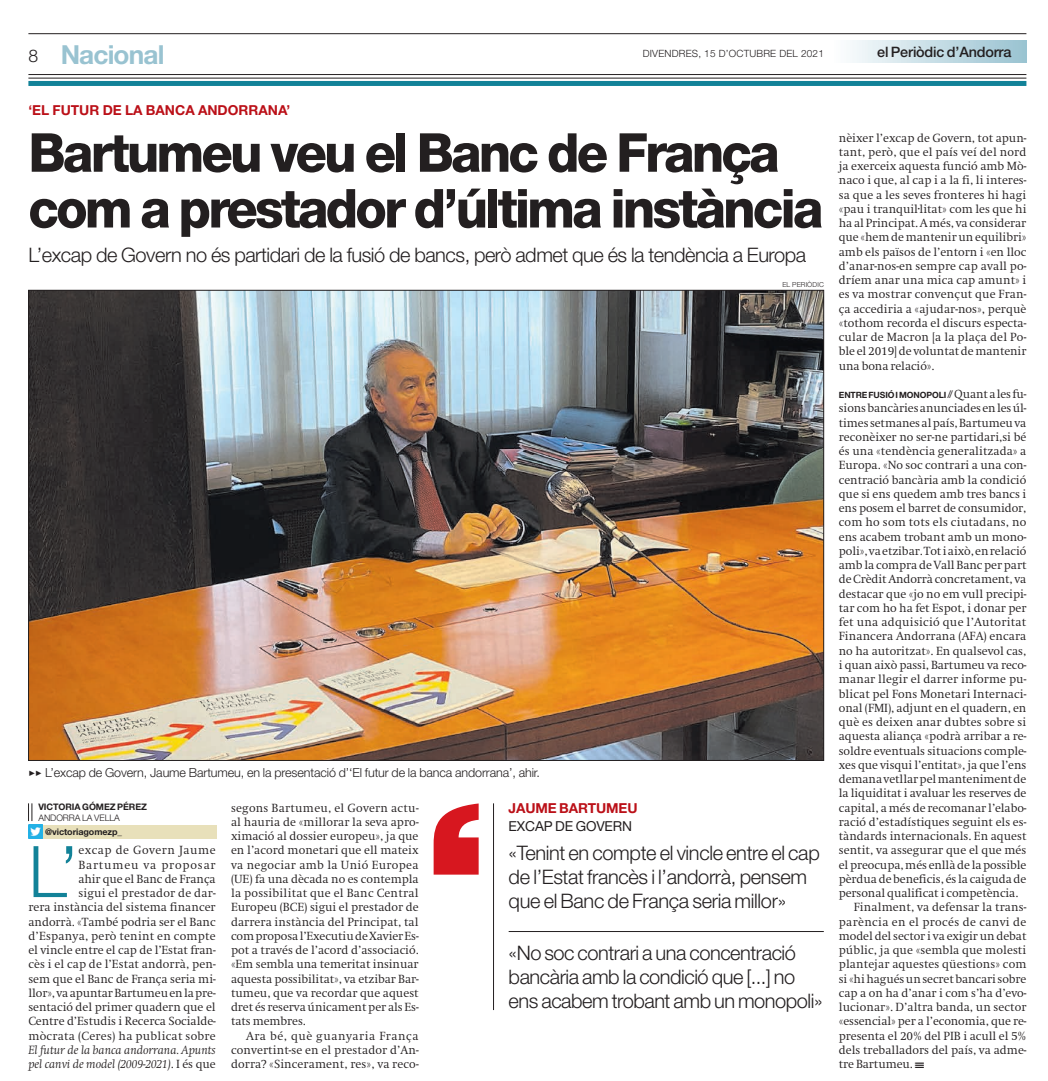
<style>
.page{position:relative;width:1048px;height:1081px;background:#fff}
.page>*{position:absolute;margin:0;border:0;box-sizing:border-box;transform-origin:0 0}
.t1{font:300 71.25px "Helvetica Neue LT Std";color:#128298}
.t2{font:800 53.75px/55.8px "Helvetica Neue LT Std";letter-spacing:-.055em;color:#231f20;scale:.96 1}
.t3{font:700 26.25px "Helvetica Neue LT Std";letter-spacing:-.035em;color:#99c3d1}
.t4{font:300 20px/23.8px "Helvetica Neue LT Std";letter-spacing:-.025em;color:#231f20}
.t5{font:500 14.38px "Helvetica Neue LT Std";letter-spacing:-.015em;color:#231f20}
.t6{font:700 13.75px "Helvetica Neue LT Std";color:#bb1018}
.t7{font:13.75px "Helvetica Neue LT Std";letter-spacing:-.01em;color:#231f20}
.t8{font:300 12.5px "Helvetica Neue LT Std";letter-spacing:-.01em;color:#231f20}
.t9{font:300 11.38px/14.2px "Swift ND Std";letter-spacing:-.005em;color:#231f20;text-align:justify}
.t10{font:italic 300 11.38px/14.2px "Swift ND Std";color:#231f20}
.t11{font:300 11.38px "Swift ND Std";letter-spacing:.015em;color:#231f20}
.t12{font:300 11.38px "Swift ND Std";letter-spacing:.02em;color:#231f20}
.t13{font:300 11.38px "Swift ND Std";letter-spacing:.03em;color:#231f20}
.t14{font:300 10px "Helvetica Neue LT Std";letter-spacing:.02em;color:#231f20}
.t15{font:700 9px "Helvetica Neue LT Std";letter-spacing:-.01em;color:#231f20}
.t16{font:300 9px "Helvetica Neue LT Std";letter-spacing:-.01em;color:#231f20}
.t17{font:700 8.62px "Helvetica Neue LT Std";letter-spacing:-.01em;color:#231f20}
.t18{font:300 6.88px "Helvetica Neue LT Std";letter-spacing:.015em;color:#231f20}
.s1{font-weight:300;font-size:17.5px;color:#231f20}
.s2{font-style:normal}
.s3{font-family:"Swift ND Std";font-weight:300;font-size:11.38px}
</style>
<div class="page">
<hr style="left:28px;top:33px;width:998px;height:1px;background:#231f20">
<div style="left:831px;top:41px;width:195px;height:21px;background:linear-gradient(to right,#fff,#99c2d1)"></div>
<hr style="left:28px;top:74px;width:998px;height:1px;background:#231f20">
<hr style="left:28px;top:78px;width:998px;height:1px;background:#231f20">
<div style="left:28px;top:81px;width:998px;height:5px;background:#128298"></div>
<img style="left:30px;top:292px;width:791px;height:466px">
<div style="left:35px;top:825px;width:181px;height:13px;background:#e8e0ba"></div>
<img style="left:28px;top:824px;width:15px;height:14px">
<svg style="left:28px;top:803px;width:5px;height:18px"></svg>
<hr style="left:493px;top:803px;width:1px;height:207px;background:#231f20">
<svg style="left:433px;top:803px;width:45px;height:71px"></svg>
<hr style="left:508px;top:931px;width:315px;height:1px;background:#231f20">
<h3 class="t3" style="left:28px;top:39px;width:137px"><span class="s1">8</span> Nacional</h3>
<p class="t14" style="left:642px;top:47px;width:183px">DIVENDRES, 15 D’OCTUBRE DEL 2021</p>
<p class="t5" style="left:877px;top:43px;width:136px">el Periòdic d’Andorra</p>
<p class="t6" style="left:28px;top:101px;width:263px">‘EL FUTUR DE LA BANCA ANDORRANA’</p>
<h2 class="t2" style="left:28px;top:125px;width:829px">Bartumeu veu el Banc de França com a prestador d’última instància</h2>
<h3 class="t4" style="left:28px;top:242px;width:779px">L’excap de Govern no és partidari de la fusió de bancs, però admet que és la tendència a Europa</h3>
<p class="t8" style="left:28px;top:764px;width:513px">✓✓ L’excap de Govern, Jaume Bartumeu, en la presentació d’‘El futur de la banca andorrana’, ahir.</p>
<p class="t18" style="left:782px;top:280px;width:43px">EL PERIÒDIC</p>
<p class="t15" style="left:38px;top:801px;width:110px">VICTORIA GÓMEZ PÉREZ</p>
<p class="t16" style="left:38px;top:812px;width:83px">ANDORRA LA VELLA</p>
<p class="t9" style="left:231px;top:800px;width:189px">segons Bartumeu, el Govern actu&shy;al hauria de «millorar la seva apro&shy;ximació al dossier europeu», ja que en l’acord monetari que ell mateix va negociar amb la Unió Europea (UE) fa una dècada no es contempla la possibilitat que el Banc Central Europeu (BCE) sigui el prestador de darrera instància del Principat, tal com proposa l’Executiu de Xavier Es&shy;pot a través de l’acord d’associació. «Em sembla una temeritat insinuar aquesta possibilitat», va etzibar Bar&shy;tumeu, que va recordar que aquest dret és reserva únicament per als Es&shy;tats membres.</p>
<p class="t9" style="left:231px;top:1028px;width:189px;text-indent:15px">Ara bé, què guanyaria França convertint-se en el prestador d’An&shy;dorra? «Sincerament, res», va reco-</p>
<p class="t15" style="left:45px;top:826px;width:78px">@victoriagomezp_</p>
<h1 class="t1" style="left:28px;top:828px;width:52px">L’</h1>
<p class="t9" style="left:28px;top:843px;width:189px;text-align:right">excap de Govern Jaume<br>Bartumeu va proposar<br>ahir que el Banc de França<br>sigui el prestador de dar-<br>rera instància del sistema financer andorrà. «També podria ser el Banc d’Espanya, però tenint en compte el vincle entre el cap de l’Estat fran&shy;cès i el cap de l’Estat andorrà, pen&shy;sem que el Banc de França seria mi&shy;llor», va apuntar Bartumeu en la pre&shy;sentació del primer quadern que el<br>Centre d’Estudis i Recerca Socialde&shy;mòcrata (Ceres) ha publicat sobre</p>
<p class="t10" style="left:28px;top:1043px;width:189px">El futur de la banca andorrana. Apunts pel canvi de model (2009-2021)<span class="s2">. I és que</span></p>
<p class="t6" style="left:508px;top:799px;width:130px">JAUME BARTUMEU</p>
<p class="t7" style="left:508px;top:817px;width:125px">EXCAP DE GOVERN</p>
<h3 class="t4" style="left:508px;top:841px;width:313px">«Tenint en compte el vincle entre el cap de l’Estat francès i l’andorrà, pensem que el Banc de França seria millor»</h3>
<h3 class="t4" style="left:508px;top:940px;width:315px">«No soc contrari a una concentració bancària amb la condició que [...] no ens acabem trobant amb un monopoli»</h3>
<p class="t9" style="left:838px;top:131px;width:189px">nèixer l’excap de Govern, tot apun&shy;tant, però, que el país veí del nord ja exerceix aquesta funció amb Mò&shy;naco i que, al cap i a la fi, li interes&shy;sa que a les seves fronteres hi hagi «pau i tranquil·litat» com les que hi ha al Principat. A més, va considerar que «hem de mantenir un equilibri» amb els països de l’entorn i «en lloc d’anar-nos-en sempre cap avall po&shy;dríem anar una mica cap amunt» i es va mostrar convençut que Fran&shy;ça accediria a «ajudar-nos», perquè «tothom recorda el discurs especta&shy;cular de Macron [a la plaça del Po&shy;ble el 2019] de voluntat de mantenir una bona relació».</p>
<p class="t17" style="left:838px;top:390px;width:189px">ENTRE FUSIÓ I MONOPOLI <span class="s3">Quant a les fu-</span></p>
<p class="t9" style="left:838px;top:401px;width:189px">sions bancàries anunciades en les úl-</p>
<p class="t9" style="left:838px;top:416px;width:189px">times setmanes al país, Bartumeu va</p>
<p class="t9" style="left:838px;top:430px;width:189px">reconèixer no ser-ne partidari,si bé</p>
<p class="t9" style="left:838px;top:444px;width:189px">és una «tendència generalitzada» a</p>
<p class="t9" style="left:838px;top:458px;width:189px">Europa. «No soc contrari a una con-</p>
<p class="t9" style="left:838px;top:473px;width:189px">centració bancària amb la condició</p>
<p class="t9" style="left:838px;top:487px;width:189px">que si ens quedem amb tres bancs i</p>
<p class="t9" style="left:838px;top:501px;width:189px">ens posem el barret de consumidor,</p>
<p class="t11" style="left:838px;top:516px;width:189px">com ho som tots els ciutadans, no</p>
<p class="t9" style="left:838px;top:530px;width:189px">ens acabem trobant amb un mono-</p>
<p class="t9" style="left:838px;top:544px;width:189px">poli», va etzibar. Tot i això, en relació</p>
<p class="t9" style="left:838px;top:558px;width:189px">amb la compra de Vall Banc per part</p>
<p class="t9" style="left:838px;top:572px;width:189px">de Crèdit Andorrà concretament, va</p>
<p class="t9" style="left:838px;top:587px;width:189px">destacar que «jo no em vull precipi-</p>
<p class="t9" style="left:838px;top:601px;width:189px">tar com ho ha fet Espot, i donar per</p>
<p class="t12" style="left:838px;top:615px;width:189px">fet una adquisició que l’Autoritat</p>
<p class="t9" style="left:838px;top:629px;width:189px">Financera Andorrana (AFA) encara</p>
<p class="t9" style="left:838px;top:644px;width:189px">no ha autoritzat». En qualsevol cas,</p>
<p class="t9" style="left:838px;top:658px;width:189px">i quan això passi, Bartumeu va reco-</p>
<p class="t9" style="left:838px;top:672px;width:189px">manar llegir el darrer informe pu-</p>
<p class="t9" style="left:838px;top:686px;width:189px">blicat pel Fons Monetari Internaci-</p>
<p class="t9" style="left:838px;top:701px;width:189px">onal (FMI), adjunt en el quadern, en</p>
<p class="t11" style="left:838px;top:715px;width:189px">què es deixen anar dubtes sobre si</p>
<p class="t9" style="left:838px;top:729px;width:189px">aquesta aliança «podrà arribar a re-</p>
<p class="t9" style="left:838px;top:743px;width:189px">soldre eventuals situacions comple-</p>
<p class="t9" style="left:838px;top:758px;width:189px">xes que visqui l’entitat», ja que l’ens</p>
<p class="t9" style="left:838px;top:772px;width:189px">demana vetllar pel manteniment de</p>
<p class="t9" style="left:838px;top:786px;width:189px">la liquiditat i avaluar les reserves de</p>
<p class="t9" style="left:838px;top:800px;width:189px">capital, a més de recomanar l’elabo-</p>
<p class="t9" style="left:838px;top:815px;width:189px">ració d’estadístiques seguint els es-</p>
<p class="t9" style="left:838px;top:829px;width:189px">tàndards internacionals. En aquest</p>
<p class="t9" style="left:838px;top:843px;width:189px">sentit, va assegurar que el que més</p>
<p class="t9" style="left:838px;top:857px;width:189px">el preocupa, més enllà de la possible</p>
<p class="t9" style="left:838px;top:872px;width:189px">pèrdua de beneficis, és la caiguda de</p>
<p class="t9" style="left:838px;top:886px;width:181px">personal qualificat i competència.</p>
<p class="t9" style="left:853px;top:900px;width:174px">Finalment, va defensar la trans-</p>
<p class="t13" style="left:838px;top:915px;width:189px">parència en el procés de canvi de</p>
<p class="t9" style="left:838px;top:929px;width:189px">model del sector i va exigir un debat</p>
<p class="t9" style="left:838px;top:943px;width:189px">públic, ja que «sembla que molesti</p>
<p class="t9" style="left:838px;top:957px;width:189px">plantejar aquestes qüestions» com</p>
<p class="t9" style="left:838px;top:971px;width:189px">si «hi hagués un secret bancari sobre</p>
<p class="t9" style="left:838px;top:986px;width:189px">cap a on ha d’anar i com s’ha d’evo-</p>
<p class="t9" style="left:838px;top:1000px;width:189px">lucionar». D’altra banda, un sector</p>
<p class="t9" style="left:838px;top:1014px;width:189px">«essencial» per a l’economia, que re-</p>
<p class="t9" style="left:838px;top:1028px;width:189px">presenta el 20% del PIB i acull el 5%</p>
<p class="t9" style="left:838px;top:1043px;width:189px">dels treballadors del país, va adme-</p>
<p class="t9" style="left:838px;top:1057px;width:87px">tre Bartumeu. ★</p>
</div>
